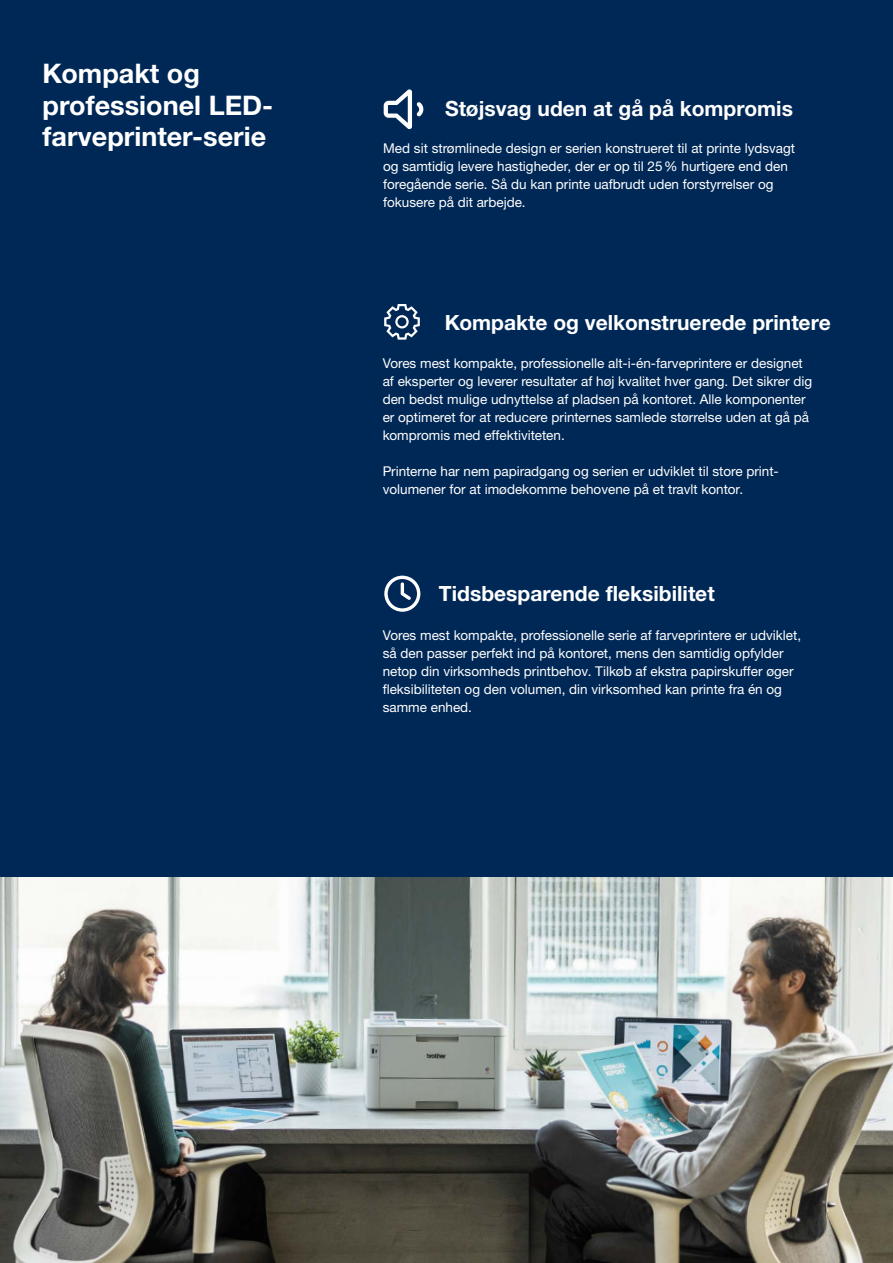
<style>
.page{position:relative;width:893px;height:1263px;background:#fff}
.page>*{position:absolute;margin:0;border:0;box-sizing:border-box;transform-origin:0 0}
.t1{font:700 27px/31.5px "Helvetica Neue LTW1 G";color:#fff}
.t2{font:700 21px "Helvetica Neue LTW1 G";color:#fff}
.t3{font:13.5px/18px "Helvetica Neue LTW1 G";color:#fff}
</style>
<div class="page">
<div style="left:0;top:0;width:893px;height:991px;background:#002856"></div>
<img style="left:0;top:877px;width:893px;height:386px">
<svg style="left:384px;top:304px;width:36px;height:36px"></svg>
<svg style="left:384px;top:89px;width:39px;height:40px"></svg>
<svg style="left:384px;top:576px;width:36px;height:36px"></svg>
<hr style="left:892px;top:622px;width:1px;height:255px;background:#004994">
<h1 class="t1" style="left:43px;top:58px;width:232px">Kompakt og professionel LED&shy;farveprinter-serie</h1>
<h2 class="t2" style="left:445px;top:95px;width:349px">Støjsvag uden at gå på kompromis</h2>
<p class="t3" style="left:383px;top:140px;width:414px">Med sit strømlinede design er serien konstrueret til at printe lydsvagt og samtidig levere hastigheder, der er op til 25% hurtigere end den foregående serie. Så du kan printe uafbrudt uden forstyrrelser og fokusere på dit arbejde.</p>
<h2 class="t2" style="left:445px;top:310px;width:388px">Kompakte og velkonstruerede printere</h2>
<p class="t3" style="left:383px;top:354px;width:431px">Vores mest kompakte, professionelle alt-i-én-farveprintere er designet af eksperter og leverer resultater af høj kvalitet hver gang. Det sikrer dig den bedst mulige udnyttelse af pladsen på kontoret. Alle komponenter er optimeret for at reducere printernes samlede størrelse uden at gå på kompromis med effektiviteten.</p>
<p class="t3" style="left:383px;top:462px;width:398px">Printerne har nem papiradgang og serien er udviklet til store print&shy;volumener for at imødekomme behovene på et travlt kontor.</p>
<h2 class="t2" style="left:439px;top:581px;width:278px">Tidsbesparende fleksibilitet</h2>
<p class="t3" style="left:383px;top:626px;width:420px">Vores mest kompakte, professionelle serie af farveprintere er udviklet, så den passer perfekt ind på kontoret, mens den samtidig opfylder netop din virksomheds printbehov. Tilkøb af ekstra papirskuffer øger fleksibiliteten og den volumen, din virksomhed kan printe fra én og samme enhed.</p>
</div>
